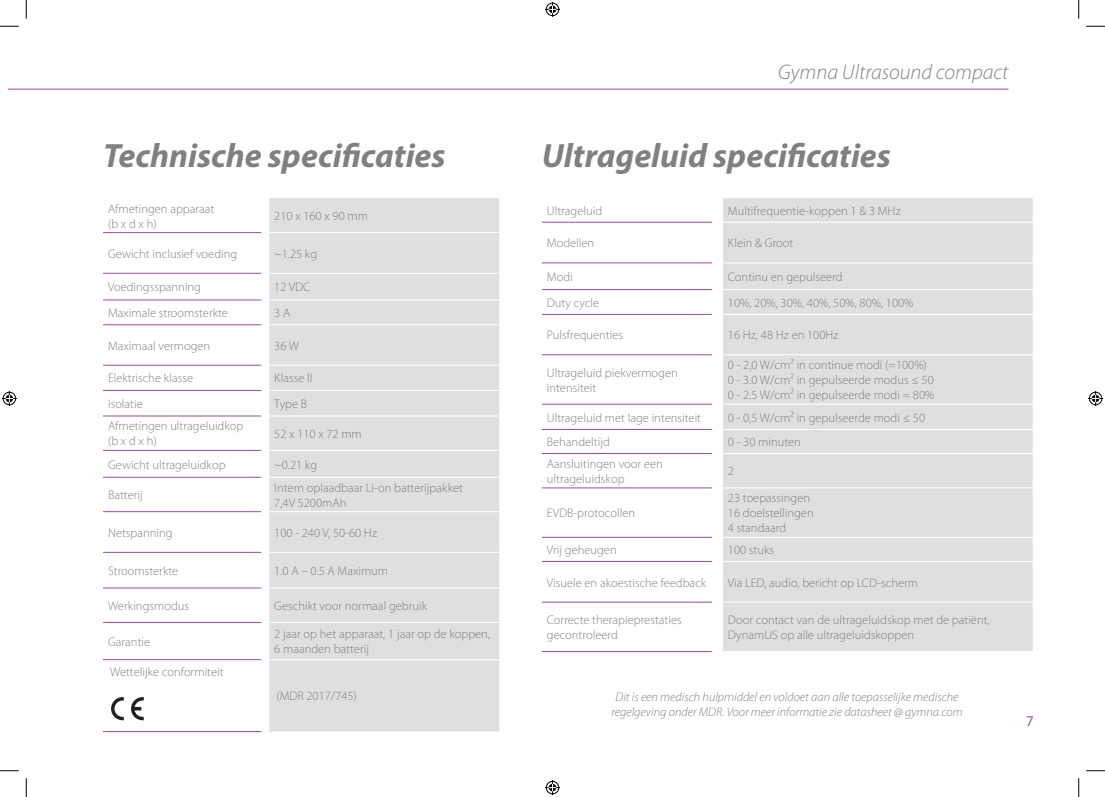
<style>
.page{position:relative;width:1105px;height:797px;background:#fff}
.page>*{position:absolute;margin:0;border:0;box-sizing:border-box;transform-origin:0 0}
.t1{font:italic 700 33.75px "Myriad Pro";color:#808083}
.t2{font:italic 300 21.25px "Myriad Pro";color:#808285}
.t3{font:15px "Myriad Pro";color:#9a4c9d}
.t4{font:300 12.5px/15px "Myriad Pro";color:#7c7f81}
.t5{font:300 12.5px/15px "Myriad Pro";color:#808285}
.t6{font:italic 300 12.5px/15px "Myriad Pro";color:#808285;text-align:center}
</style>
<div class="page">
<hr style="left:9px;top:89px;width:999px;height:1px;background:#9a4c9d">
<div style="left:723px;top:198px;width:310px;height:453px;background:#dedfe1"></div>
<hr style="left:723px;top:222px;width:310px;height:1px;background:#fff">
<hr style="left:723px;top:262px;width:310px;height:1px;background:#fff">
<hr style="left:723px;top:289px;width:310px;height:1px;background:#fff">
<hr style="left:723px;top:314px;width:310px;height:1px;background:#fff">
<hr style="left:723px;top:354px;width:310px;height:1px;background:#fff">
<hr style="left:723px;top:404px;width:310px;height:1px;background:#fff">
<hr style="left:723px;top:429px;width:310px;height:1px;background:#fff">
<hr style="left:723px;top:453px;width:310px;height:1px;background:#fff">
<hr style="left:723px;top:487px;width:310px;height:1px;background:#fff">
<hr style="left:723px;top:537px;width:310px;height:1px;background:#fff">
<hr style="left:723px;top:561px;width:310px;height:1px;background:#fff">
<hr style="left:723px;top:602px;width:310px;height:1px;background:#fff">
<hr style="left:542px;top:222px;width:170px;height:1px;background:#9a4e9e">
<hr style="left:542px;top:262px;width:170px;height:1px;background:#9a4e9e">
<hr style="left:542px;top:289px;width:170px;height:1px;background:#9a4e9e">
<hr style="left:542px;top:314px;width:170px;height:1px;background:#9a4e9e">
<hr style="left:542px;top:354px;width:170px;height:1px;background:#9a4e9e">
<hr style="left:542px;top:404px;width:170px;height:1px;background:#9a4e9e">
<hr style="left:542px;top:429px;width:170px;height:1px;background:#9a4e9e">
<hr style="left:542px;top:453px;width:170px;height:1px;background:#9a4e9e">
<hr style="left:542px;top:487px;width:170px;height:1px;background:#9a4e9e">
<hr style="left:542px;top:537px;width:170px;height:1px;background:#9a4e9e">
<hr style="left:542px;top:561px;width:170px;height:1px;background:#9a4e9e">
<hr style="left:542px;top:602px;width:170px;height:1px;background:#9a4e9e">
<hr style="left:542px;top:651px;width:170px;height:1px;background:#9a4e9e">
<div style="left:269px;top:198px;width:230px;height:533px;background:#dedfe1"></div>
<hr style="left:269px;top:232px;width:230px;height:1px;background:#fff">
<hr style="left:269px;top:273px;width:230px;height:1px;background:#fff">
<hr style="left:269px;top:299px;width:230px;height:1px;background:#fff">
<hr style="left:269px;top:324px;width:230px;height:1px;background:#fff">
<hr style="left:269px;top:365px;width:230px;height:1px;background:#fff">
<hr style="left:269px;top:390px;width:230px;height:1px;background:#fff">
<hr style="left:269px;top:415px;width:230px;height:1px;background:#fff">
<hr style="left:269px;top:450px;width:230px;height:1px;background:#fff">
<hr style="left:269px;top:477px;width:230px;height:1px;background:#fff">
<hr style="left:269px;top:511px;width:230px;height:1px;background:#fff">
<hr style="left:269px;top:552px;width:230px;height:1px;background:#fff">
<hr style="left:269px;top:587px;width:230px;height:1px;background:#fff">
<hr style="left:269px;top:622px;width:230px;height:1px;background:#fff">
<hr style="left:269px;top:659px;width:230px;height:1px;background:#fff">
<hr style="left:103px;top:232px;width:158px;height:1px;background:#9a4e9e">
<hr style="left:103px;top:273px;width:158px;height:1px;background:#9a4e9e">
<hr style="left:103px;top:299px;width:158px;height:1px;background:#9a4e9e">
<hr style="left:103px;top:324px;width:158px;height:1px;background:#9a4e9e">
<hr style="left:103px;top:365px;width:158px;height:1px;background:#9a4e9e">
<hr style="left:103px;top:390px;width:158px;height:1px;background:#9a4e9e">
<hr style="left:103px;top:415px;width:158px;height:1px;background:#9a4e9e">
<hr style="left:103px;top:450px;width:158px;height:1px;background:#9a4e9e">
<hr style="left:103px;top:477px;width:158px;height:1px;background:#9a4e9e">
<hr style="left:103px;top:511px;width:158px;height:1px;background:#9a4e9e">
<hr style="left:103px;top:552px;width:158px;height:1px;background:#9a4e9e">
<hr style="left:103px;top:587px;width:158px;height:1px;background:#9a4e9e">
<hr style="left:103px;top:622px;width:158px;height:1px;background:#9a4e9e">
<hr style="left:103px;top:659px;width:158px;height:1px;background:#9a4e9e">
<hr style="left:103px;top:731px;width:158px;height:1px;background:#9a4e9e">
<svg style="left:111px;top:697px;width:13px;height:23px"></svg>
<svg style="left:131px;top:697px;width:13px;height:23px"></svg>
<svg style="left:0;top:25px;width:19px;height:2px"></svg>
<svg style="left:1086px;top:25px;width:19px;height:2px"></svg>
<svg style="left:0;top:770px;width:19px;height:1px"></svg>
<svg style="left:1086px;top:770px;width:19px;height:1px"></svg>
<svg style="left:25px;top:0;width:2px;height:19px"></svg>
<svg style="left:25px;top:778px;width:2px;height:19px"></svg>
<svg style="left:1078px;top:0;width:1px;height:19px"></svg>
<svg style="left:1078px;top:778px;width:1px;height:19px"></svg>
<svg style="left:545px;top:2px;width:15px;height:15px"></svg>
<svg style="left:545px;top:780px;width:15px;height:15px"></svg>
<svg style="left:2px;top:391px;width:15px;height:15px"></svg>
<svg style="left:1088px;top:391px;width:15px;height:15px"></svg>
<p class="t2" style="left:778px;top:60px;width:232px">Gymna Ultrasound compact</p>
<p class="t1" style="left:103px;top:134px;width:344px">Technische specificaties</p>
<p class="t1" style="left:542px;top:134px;width:351px">Ultrageluid specificaties</p>
<p class="t5" style="left:108px;top:201px;width:108px">Afmetingen apparaat (b x d x h)</p>
<p class="t4" style="left:274px;top:208px;width:95px">210 x 160 x 90 mm</p>
<p class="t5" style="left:108px;top:246px;width:131px">Gewicht inclusief voeding</p>
<p class="t4" style="left:274px;top:246px;width:44px">~1.25 kg</p>
<p class="t5" style="left:108px;top:279px;width:95px">Voedingsspanning</p>
<p class="t4" style="left:274px;top:279px;width:38px">12 VDC</p>
<p class="t5" style="left:108px;top:305px;width:121px">Maximale stroomsterkte</p>
<p class="t4" style="left:274px;top:305px;width:18px">3 A</p>
<p class="t5" style="left:108px;top:338px;width:104px">Maximaal vermogen</p>
<p class="t4" style="left:274px;top:338px;width:26px">36 W</p>
<p class="t5" style="left:108px;top:371px;width:87px">Elektrische klasse</p>
<p class="t4" style="left:274px;top:371px;width:40px">Klasse II</p>
<p class="t5" style="left:108px;top:396px;width:36px">Isolatie</p>
<p class="t4" style="left:274px;top:396px;width:34px">Type B</p>
<p class="t5" style="left:108px;top:418px;width:137px">Afmetingen ultrageluidkop (b x d x h)</p>
<p class="t4" style="left:274px;top:426px;width:89px">52 x 110 x 72 mm</p>
<p class="t5" style="left:108px;top:457px;width:119px">Gewicht ultrageluidkop</p>
<p class="t4" style="left:274px;top:457px;width:44px">~0.21 kg</p>
<p class="t5" style="left:108px;top:487px;width:36px">Batterij</p>
<p class="t4" style="left:274px;top:480px;width:190px">Intern oplaadbaar Li-on batterijpakket</p>
<p class="t4" style="left:274px;top:495px;width:74px">7,4V 5200mAh</p>
<p class="t5" style="left:108px;top:525px;width:66px">Netspanning</p>
<p class="t4" style="left:274px;top:525px;width:104px">100 - 240 V, 50-60 Hz</p>
<p class="t5" style="left:108px;top:563px;width:72px">Stroomsterkte</p>
<p class="t4" style="left:274px;top:563px;width:115px">1.0 A – 0.5 A Maximum</p>
<p class="t5" style="left:108px;top:598px;width:83px">Werkingsmodus</p>
<p class="t4" style="left:274px;top:598px;width:154px">Geschikt voor normaal gebruik</p>
<p class="t5" style="left:108px;top:634px;width:44px">Garantie</p>
<p class="t4" style="left:274px;top:626px;width:217px">2 jaar op het apparaat, 1 jaar op de koppen,<br>6 maanden batterij</p>
<p class="t5" style="left:110px;top:664px;width:115px">Wettelijke conformiteit</p>
<p class="t4" style="left:276px;top:688px;width:82px">(MDR 2017/745)</p>
<p class="t5" style="left:547px;top:203px;width:57px">Ultrageluid</p>
<p class="t4" style="left:728px;top:203px;width:174px">Multifrequentie-koppen 1 &amp; 3 MHz</p>
<p class="t5" style="left:547px;top:235px;width:49px">Modellen</p>
<p class="t4" style="left:728px;top:235px;width:67px">Klein &amp; Groot</p>
<p class="t5" style="left:547px;top:269px;width:27px">Modi</p>
<p class="t4" style="left:728px;top:269px;width:116px">Continu en gepulseerd</p>
<p class="t5" style="left:547px;top:295px;width:54px">Duty cycle</p>
<p class="t4" style="left:728px;top:295px;width:187px">10%, 20%, 30%, 40%, 50%, 80%, 100%</p>
<p class="t5" style="left:547px;top:327px;width:78px">Pulsfrequenties</p>
<p class="t4" style="left:728px;top:327px;width:112px">16 Hz, 48 Hz en 100Hz</p>
<p class="t5" style="left:547px;top:365px;width:132px">Ultrageluid piekvermogen intensiteit</p>
<p class="t4" style="left:728px;top:357px;width:200px">0 - 2,0 W/cm² in continue modi (=100%)</p>
<p class="t4" style="left:728px;top:372px;width:207px">0 - 3.0 W/cm² in gepulseerde modus ≤ 50</p>
<p class="t4" style="left:728px;top:387px;width:208px">0 - 2.5 W/cm² in gepulseerde modi = 80%</p>
<p class="t5" style="left:547px;top:410px;width:156px">Ultrageluid met lage intensiteit</p>
<p class="t4" style="left:728px;top:410px;width:199px">0 - 0,5 W/cm² in gepulseerde modi ≤ 50</p>
<p class="t5" style="left:547px;top:434px;width:64px">Behandeltijd</p>
<p class="t4" style="left:728px;top:434px;width:74px">0 - 30 minuten</p>
<p class="t5" style="left:547px;top:456px;width:117px">Aansluitingen voor een</p>
<p class="t5" style="left:547px;top:471px;width:79px">ultrageluidskop</p>
<p class="t4" style="left:728px;top:463px;width:8px">2</p>
<p class="t5" style="left:547px;top:505px;width:90px">EVDB-protocollen</p>
<p class="t4" style="left:728px;top:490px;width:84px">23 toepassingen</p>
<p class="t4" style="left:728px;top:505px;width:87px">16 doelstellingen</p>
<p class="t4" style="left:728px;top:520px;width:60px">4 standaard</p>
<p class="t5" style="left:547px;top:542px;width:71px">Vrij geheugen</p>
<p class="t4" style="left:728px;top:542px;width:48px">100 stuks</p>
<p class="t5" style="left:547px;top:574px;width:161px">Visuele en akoestische feedback</p>
<p class="t4" style="left:728px;top:574px;width:192px">Via LED, audio, bericht op LCD-scherm</p>
<p class="t5" style="left:547px;top:612px;width:136px">Correcte therapieprestaties gecontroleerd</p>
<p class="t4" style="left:728px;top:612px;width:263px">Door contact van de ultrageluidskop met de patiënt,<br>DynamUS op alle ultrageluidskoppen</p>
<p class="t6" style="left:611px;top:690px;width:353px">Dit is een medisch hulpmiddel en voldoet aan alle toepasselijke medische regelgeving onder MDR. Voor meer informatie zie datasheet @ gymna.com</p>
<p class="t3" style="left:1026px;top:711px;width:9px">7</p>
</div>
